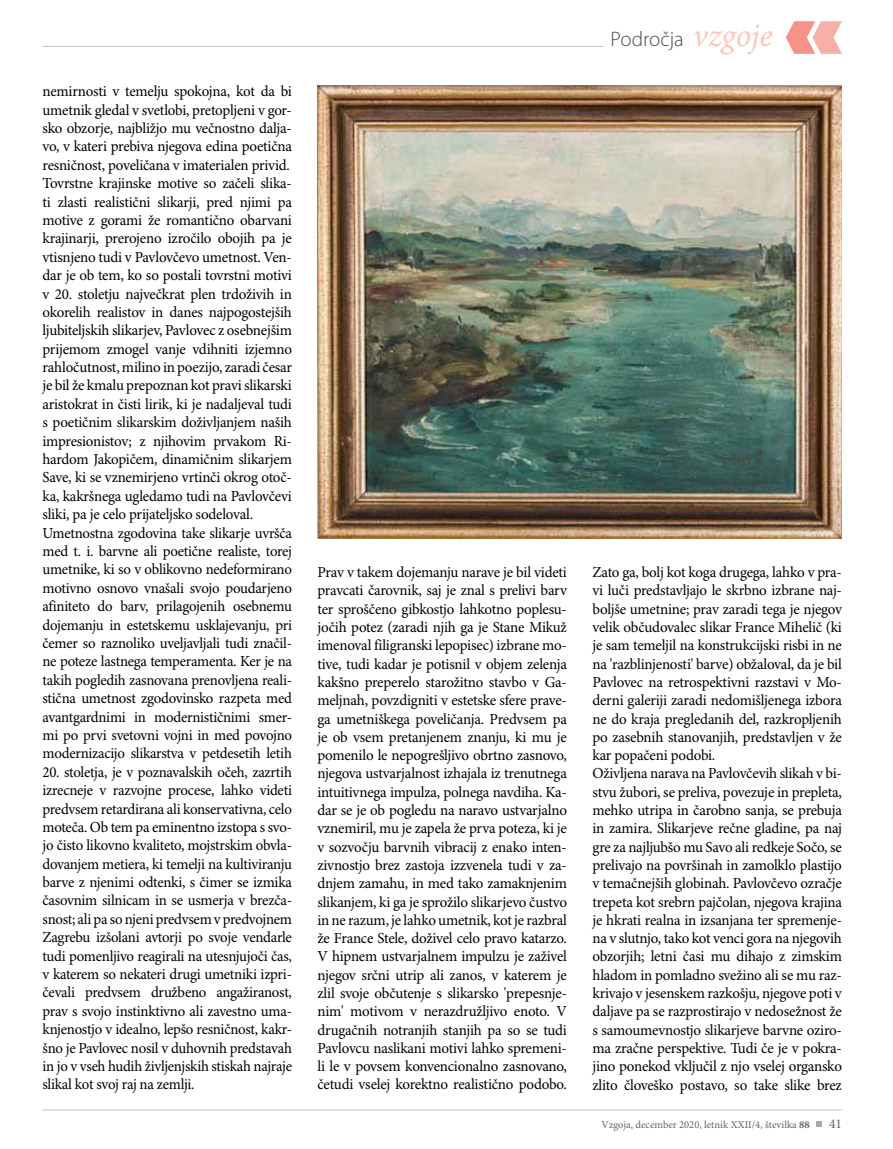
<style>
.page{position:relative;width:893px;height:1149px;background:#fff}
.page>*{position:absolute;margin:0;border:0;box-sizing:border-box;transform-origin:0 0}
.t1{font:300 21px "Myriad Pro";letter-spacing:-.005em;color:#4d4d4f}
.t2{font:15.3px/18.3px "Minion Pro";letter-spacing:-.015em;color:#000}
.t3{font:13.5px "Minion Pro";color:#546670}
.t4{font:10.5px "Minion Pro";color:#546670}
.s1{font-family:"Minion Pro";font-weight:400;font-style:italic;font-size:33px;color:#fbc6bc}
.s2{font-weight:700}
</style>
<div class="page">
<svg style="left:786px;top:21px;width:56px;height:33px"></svg>
<hr style="left:43px;top:46px;width:561px;height:1px;background:#c1cbd2">
<svg style="left:816px;top:1121px;width:6px;height:4px"></svg>
<hr style="left:43px;top:1108px;width:799px;height:2px;background:#c1cbd2">
<img style="left:317px;top:85px;width:525px;height:453px">
<p class="t2" style="left:43px;top:83px;width:251px">nemirnosti v temelju spokojna, kot da bi umetnik gledal v svetlobi, pretopljeni v gor&shy;sko obzorje, najbližjo mu večnostno dalja&shy;vo, v kateri prebiva njegova edina poetična resničnost, poveličana v imaterialen privid.<br>Tovrstne krajinske motive so začeli slika&shy;ti zlasti realistični slikarji, pred njimi pa motive z gorami že romantično obarvani krajinarji, prerojeno izročilo obojih pa je vtisnjeno tudi v Pavlovčevo umetnost. Ven&shy;dar je ob tem, ko so postali tovrstni motivi v 20. stoletju največkrat plen trdoživih in okorelih realistov in danes najpogostejših ljubiteljskih slikarjev, Pavlovec z osebnejšim prijemom zmogel vanje vdihniti izjemno rahločutnost, milino in poezijo, zaradi česar je bil že kmalu prepoznan kot pravi slikarski aristokrat in čisti lirik, ki je nadaljeval tudi s poetičnim slikarskim doživljanjem naših impresionistov; z njihovim prvakom Ri&shy;hardom Jakopičem, dinamičnim slikarjem Save, ki se vznemirjeno vrtinči okrog otoč&shy;ka, kakršnega ugledamo tudi na Pavlovčevi sliki, pa je celo prijateljsko sodeloval.<br>Umetnostna zgodovina take slikarje uvršča med t. i. barvne ali poetične realiste, torej umetnike, ki so v oblikovno nedeformirano motivno osnovo vnašali svojo poudarjeno afiniteto do barv, prilagojenih osebnemu dojemanju in estetskemu usklajevanju, pri čemer so raznoliko uveljavljali tudi značil&shy;ne poteze lastnega temperamenta. Ker je na takih pogledih zasnovana prenovljena reali&shy;stična umetnost zgodovinsko razpeta med avantgardnimi in modernističnimi smer&shy;mi po prvi svetovni vojni in med povojno modernizacijo slikarstva v petdesetih letih</p>
<p class="t2" style="left:43px;top:763px;width:251px;text-align:justify">20. stoletja, je v poznavalskih očeh, zazrtih izrecneje v razvojne procese, lahko videti predvsem retardirana ali konservativna, celo moteča. Ob tem pa eminentno izstopa s svo&shy;jo čisto likovno kvaliteto, mojstrskim obvla&shy;dovanjem metiera, ki temelji na kultiviranju barve z njenimi odtenki, s čimer se izmika časovnim silnicam in se usmerja v brezča&shy;snost; ali pa so njeni predvsem v predvojnem Zagrebu izšolani avtorji po svoje vendarle tudi pomenljivo reagirali na utesnjujoči čas, v katerem so nekateri drugi umetniki izpri&shy;čevali predvsem družbeno angažiranost, prav s svojo instinktivno ali zavestno uma&shy;knjenostjo v idealno, lepšo resničnost, kakr&shy;šno je Pavlovec nosil v duhovnih predstavah in jo v vseh hudih življenjskih stiskah najraje slikal kot svoj raj na zemlji.</p>
<h1 class="t1" style="left:611px;top:27px;width:164px">Področja <span class="s1">vzgoje</span></h1>
<p class="t2" style="left:317px;top:563px;width:251px;text-align:justify">Prav v takem dojemanju narave je bil videti pravcati čarovnik, saj je znal s prelivi barv ter sproščeno gibkostjo lahkotno poplesu&shy;jočih potez (zaradi njih ga je Stane Mikuž imenoval filigranski lepopisec) izbrane mo&shy;tive, tudi kadar je potisnil v objem zelenja kakšno preperelo starožitno stavbo v Ga&shy;meljnah, povzdigniti v estetske sfere prave&shy;ga umetniškega poveličanja. Predvsem pa je ob vsem pretanjenem znanju, ki mu je pomenilo le nepogrešljivo obrtno zasnovo, njegova ustvarjalnost izhajala iz trenutnega intuitivnega impulza, polnega navdiha. Ka&shy;dar se je ob pogledu na naravo ustvarjalno vznemiril, mu je zapela že prva poteza, ki je v sozvočju barvnih vibracij z enako inten&shy;zivnostjo brez zastoja izzvenela tudi v za&shy;dnjem zamahu, in med tako zamaknjenim slikanjem, ki ga je sprožilo slikarjevo čustvo in ne razum, je lahko umetnik, kot je razbral že France Stele, doživel celo pravo katarzo.<br>V hipnem ustvarjalnem impulzu je zaživel njegov srčni utrip ali zanos, v katerem je zlil svoje občutenje s slikarsko 'prepesnje&shy;nim' motivom v nerazdružljivo enoto. V drugačnih notranjih stanjih pa so se tudi Pavlovcu naslikani motivi lahko spremeni&shy;li le v povsem konvencionalno zasnovano, četudi vselej korektno realistično podobo.</p>
<p class="t2" style="left:592px;top:563px;width:251px">Zato ga, bolj kot koga drugega, lahko v pra&shy;vi luči predstavljajo le skrbno izbrane naj&shy;boljše umetnine; prav zaradi tega je njegov velik občudovalec slikar France Mihelič (ki je sam temeljil na konstrukcijski risbi in ne na 'razblinjenosti' barve) obžaloval, da je bil Pavlovec na retrospektivni razstavi v Mo&shy;derni galeriji zaradi nedomišljenega izbora ne do kraja pregledanih del, razkropljenih po zasebnih stanovanjih, predstavljen v že kar popačeni podobi.<br>Oživljena narava na Pavlovčevih slikah v bi&shy;stvu žubori, se preliva, povezuje in prepleta, mehko utripa in čarobno sanja, se prebuja in zamira. Slikarjeve rečne gladine, pa naj gre za najljubšo mu Savo ali redkeje Sočo, se prelivajo na površinah in zamolklo plastijo v temačnejših globinah. Pavlovčevo ozračje trepeta kot srebrn pajčolan, njegova krajina je hkrati realna in izsanjana ter spremenje&shy;na v slutnjo, tako kot venci gora na njegovih obzorjih; letni časi mu dihajo z zimskim hladom in pomladno svežino ali se mu raz&shy;krivajo v jesenskem razkošju, njegove poti v daljave pa se razprostirajo v nedosežnost že s samoumevnostjo slikarjeve barvne oziro&shy;ma zračne perspektive. Tudi če je v pokra&shy;jino ponekod vključil z njo vselej organsko zlito človeško postavo, so take slike brez</p>
<p class="t4" style="left:602px;top:1117px;width:210px">Vzgoja, december 2020, letnik XXII/4, številka <span class="s2">88</span></p>
<p class="t3" style="left:829px;top:1115px;width:14px">41</p>
</div>
